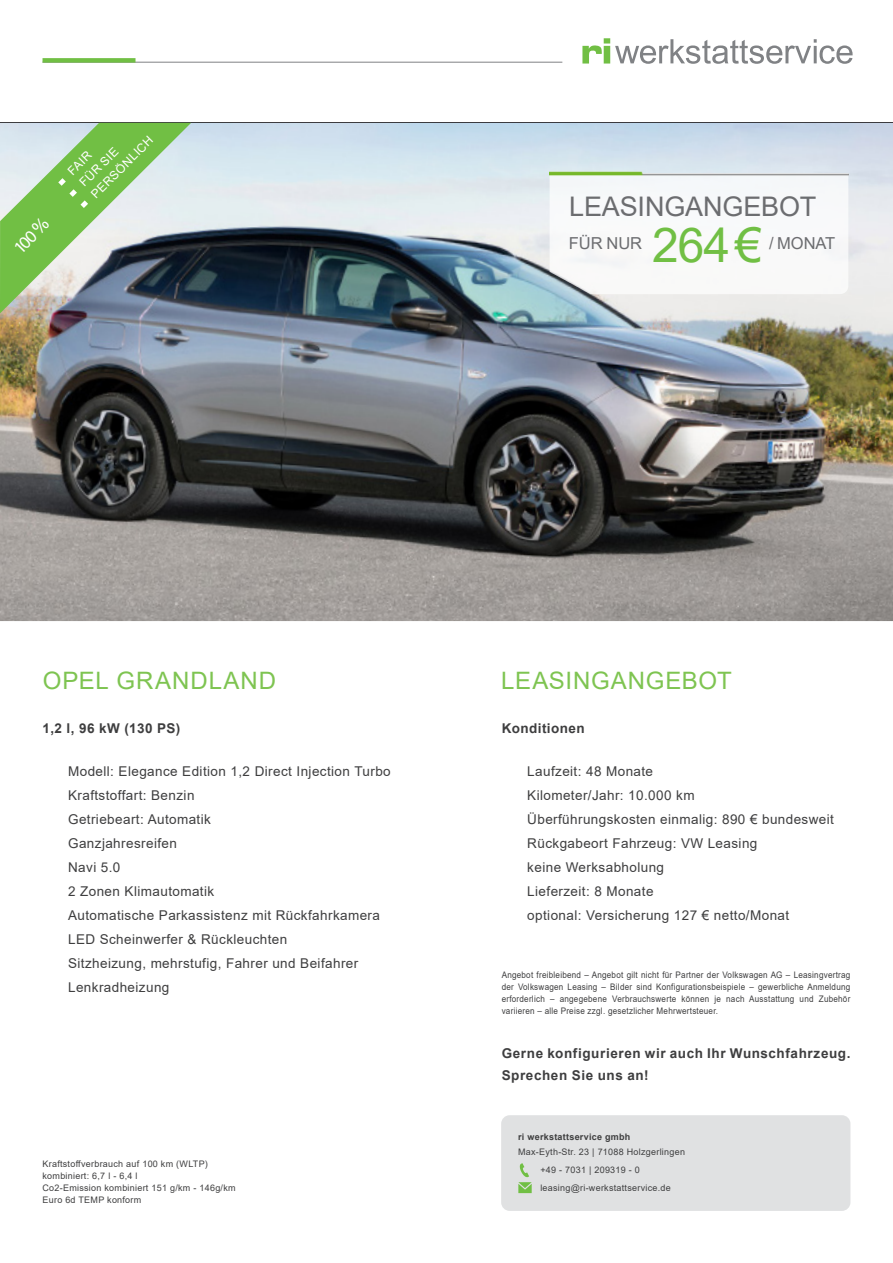
<style>
.page{position:relative;width:893px;height:1263px;background:#fff}
.page>*{position:absolute;margin:0;border:0;box-sizing:border-box;transform-origin:0 0}
.t1{font:48px "Arial";color:#71bf44}
.t2{font:27px "Arial";letter-spacing:-.005em;color:#6c6d70}
.t3{font:24px "Arial";letter-spacing:.035em;color:#7ec451}
.t4{font:18px "Myriad Pro";color:#fff}
.t5{font:16.5px "Arial";letter-spacing:-.005em;color:#6c6d70}
.t6{font:13.5px/24px "Arial";letter-spacing:.03em;color:#3e3e3f}
.t7{font:700 13.5px "Arial";letter-spacing:.04em;color:#3e3e3f}
.t8{font:12px/16.5px "Arial";color:#fff}
.t9{font:9px/12px "Arial";letter-spacing:.03em;color:#3e3e3f;text-align:justify;scale:.9 1}
.t10{font:9px "Arial";letter-spacing:.03em;color:#3e3e3f}
.t11{font:700 9px "Arial";letter-spacing:.03em;color:#3e3e3f}
.s1{font-family:"Arial"}
</style>
<div class="page">
<hr style="left:43px;top:62px;width:519px;height:1px;background:#808285">
<div style="left:43px;top:58px;width:93px;height:5px;background:#71bf44"></div>
<svg style="left:582px;top:38px;width:271px;height:26px"></svg>
<img style="left:0;top:123px;width:893px;height:498px">
<svg style="left:550px;top:179px;width:298px;height:115px"></svg>
<img style="left:550px;top:163px;width:298px;height:16px">
<div style="left:501px;top:1115px;width:349px;height:96px;background:#e0e1e2;border-radius:9px"></div>
<svg style="left:0;top:123px;width:191px;height:190px;background:#98b991"></svg>
<svg style="left:518px;top:1163px;width:14px;height:30px"></svg>
<p class="t4" style="left:9px;top:242px;width:44px;rotate:-45deg">100 <span class="s1">%</span></p>
<p class="t8" style="left:64px;top:167px;width:83px;rotate:-45deg">FAIR<br>FÜR SIE<br>PERSÖNLICH</p>
<p class="t2" style="left:569px;top:188px;width:249px">LEASINGANGEBOT</p>
<p class="t5" style="left:569px;top:232px;width:75px">FÜR NUR</p>
<p class="t5" style="left:769px;top:232px;width:68px">/ MONAT</p>
<p class="t1" style="left:652px;top:213px;width:111px">264€</p>
<p class="t3" style="left:43px;top:664px;width:235px">OPEL GRANDLAND</p>
<p class="t3" style="left:501px;top:664px;width:232px">LEASINGANGEBOT</p>
<p class="t7" style="left:43px;top:719px;width:139px">1,2 l, 96 kW (130 PS)</p>
<p class="t6" style="left:68px;top:759px;width:324px">Modell: Elegance Edition 1,2 Direct Injection Turbo</p>
<p class="t6" style="left:68px;top:783px;width:128px">Kraftstoffart: Benzin</p>
<p class="t6" style="left:68px;top:807px;width:144px">Getriebeart: Automatik</p>
<p class="t6" style="left:68px;top:831px;width:110px">Ganzjahresreifen</p>
<p class="t6" style="left:68px;top:855px;width:54px">Navi 5.0</p>
<p class="t6" style="left:68px;top:879px;width:148px">2 Zonen Klimautomatik</p>
<p class="t6" style="left:68px;top:903px;width:313px">Automatische Parkassistenz mit Rückfahrkamera<br>LED Scheinwerfer &amp; Rückleuchten</p>
<p class="t6" style="left:68px;top:951px;width:292px">Sitzheizung, mehrstufig, Fahrer und Beifahrer</p>
<p class="t6" style="left:68px;top:975px;width:103px">Lenkradheizung</p>
<p class="t10" style="left:43px;top:1157px;width:167px">Kraftstoffverbrauch auf 100 km (WLTP)</p>
<p class="t10" style="left:43px;top:1169px;width:97px">kombiniert: 6,7 l - 6,4 l</p>
<p class="t10" style="left:43px;top:1181px;width:195px">Co2-Emission kombiniert 151 g/km - 146g/km</p>
<p class="t10" style="left:43px;top:1193px;width:100px">Euro 6d TEMP konform</p>
<p class="t7" style="left:502px;top:719px;width:84px">Konditionen</p>
<p class="t6" style="left:527px;top:759px;width:127px">Laufzeit: 48 Monate</p>
<p class="t6" style="left:527px;top:783px;width:169px">Kilometer/Jahr: 10.000 km</p>
<p class="t6" style="left:527px;top:807px;width:308px">Überführungskosten einmalig: 890 € bundesweit</p>
<p class="t6" style="left:527px;top:831px;width:232px">Rückgabeort Fahrzeug: VW Leasing</p>
<p class="t6" style="left:527px;top:855px;width:138px">keine Werksabholung</p>
<p class="t6" style="left:527px;top:879px;width:128px">Lieferzeit: 8 Monate</p>
<p class="t6" style="left:527px;top:903px;width:263px">optional: Versicherung 127 € netto/Monat</p>
<p class="t9" style="left:502px;top:969px;width:389px">Angebot freibleibend – Angebot gilt nicht für Partner der Volkswagen AG – Leasingvertrag der Volkswagen Leasing – Bilder sind Konfigurationsbeispiele – gewerbliche Anmeldung erforderlich – angegebene Verbrauchswerte können je nach Ausstattung und Zubehör variieren – alle Preise zzgl. gesetzlicher Mehrwertsteuer.</p>
<p class="t7" style="left:502px;top:1043px;width:350px">Gerne konfigurieren wir auch Ihr Wunschfahrzeug.</p>
<p class="t7" style="left:502px;top:1066px;width:149px">Sprechen Sie uns an!</p>
<p class="t11" style="left:518px;top:1131px;width:114px">ri werkstattservice gmbh</p>
<p class="t10" style="left:518px;top:1146px;width:168px">Max-Eyth-Str. 23 | 71088 Holzgerlingen</p>
<p class="t10" style="left:540px;top:1164px;width:101px">+49 - 7031 | 209319 - 0</p>
<p class="t10" style="left:540px;top:1182px;width:132px">leasing@ri-werkstattservice.de</p>
</div>
